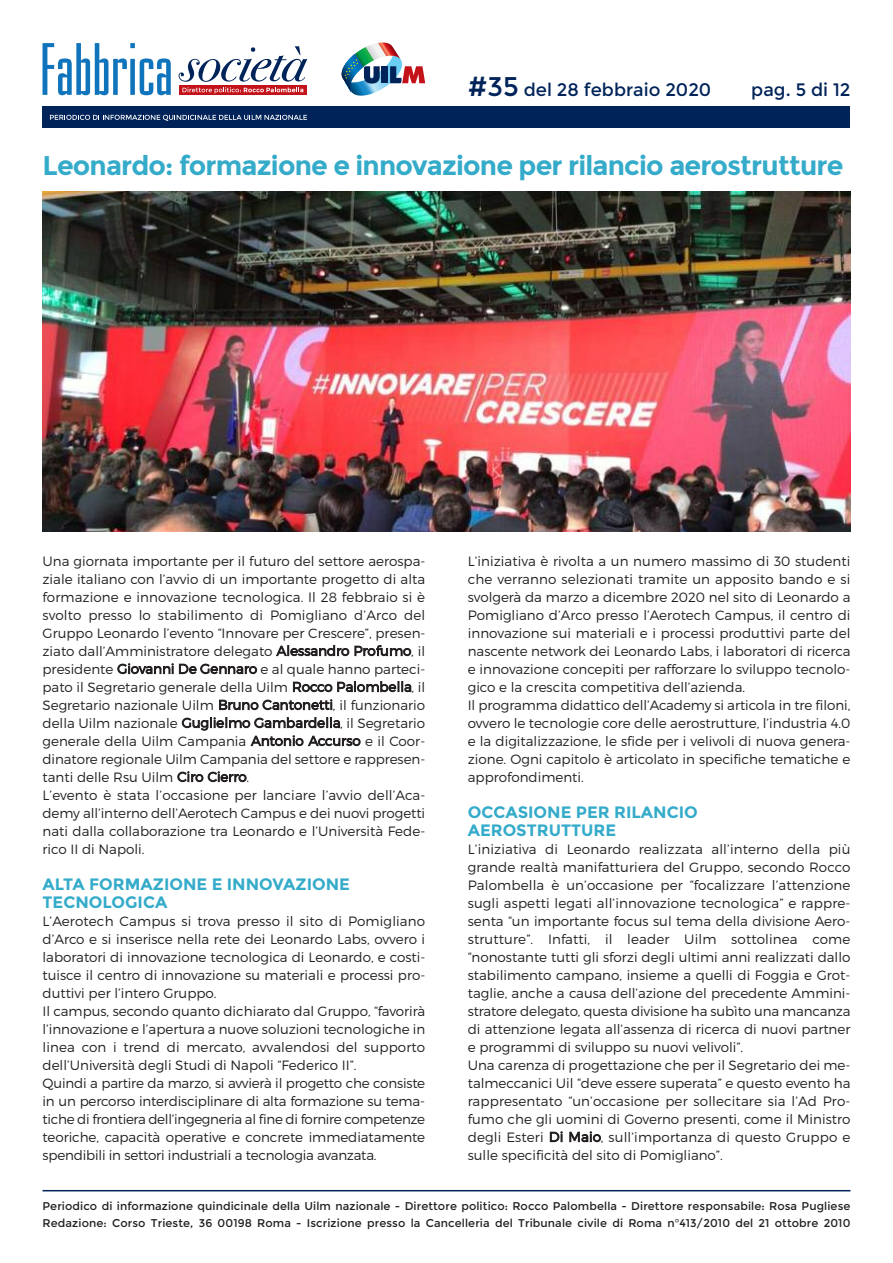
<style>
.page{position:relative;width:893px;height:1263px;background:#fff}
.page>*{position:absolute;margin:0;border:0;box-sizing:border-box;transform-origin:0 0}
.t1{font:700 27px "Montserrat";letter-spacing:-.03em;color:#35abca}
.t2{font:18px "Montserrat";color:#002359}
.t3{font:700 16.5px/18px "Montserrat";color:#35abca}
.t4{font:300 13.5px/18px "Montserrat";color:#231f20}
.t5{font:11.25px/16.5px "Montserrat";letter-spacing:.01em;color:#231f20}
.s1{font-size:27px}
</style>
<div class="page">
<img style="left:351px;top:53px;width:54px;height:43px">
<img style="left:341px;top:54px;width:22px;height:37px">
<img style="left:355px;top:47px;width:19px;height:20px">
<img style="left:366px;top:43px;width:12px;height:17px">
<img style="left:378px;top:43px;width:23px;height:17px">
<svg style="left:364px;top:66px;width:16px;height:18px"></svg>
<div style="left:382px;top:66px;width:6px;height:17px;background:#002359"></div>
<svg style="left:390px;top:66px;width:35px;height:17px"></svg>
<div style="left:43px;top:106px;width:807px;height:22px;background:#002359"></div>
<svg style="left:50px;top:115px;width:257px;height:6px"></svg>
<svg style="left:43px;top:43px;width:128px;height:52px"></svg>
<div style="left:179px;top:85px;width:128px;height:10px;background:#c4121a"></div>
<svg style="left:179px;top:46px;width:128px;height:48px"></svg>
<svg style="left:342px;top:59px;width:16px;height:33px"></svg>
<hr style="left:43px;top:1190px;width:807px;height:1px;background:#002359">
<img style="left:43px;top:191px;width:807px;height:340px">
<h2 class="t2" style="left:468px;top:79px;width:245px"><span class="s1">#35</span> del 28 febbraio 2020</h2>
<h2 class="t2" style="left:751px;top:79px;width:101px">pag. 5 di 12</h2>
<h1 class="t1" style="left:43px;top:149px;width:803px">Leonardo: formazione e innovazione per rilancio aerostrutture</h1>
<p class="t4" style="left:43px;top:553px;width:384px">Una giornata importante per il futuro del settore aerospa&shy;ziale italiano con l’avvio di un importante progetto di alta formazione e innovazione tecnologica. Il 28 febbraio si è svolto presso lo stabilimento di Pomigliano d’Arco del Gruppo Leonardo l’evento “Innovare per Crescere”, presen&shy;ziato dall’Amministratore delegato Alessandro Profumo, il presidente Giovanni De Gennaro e al quale hanno parteci&shy;pato il Segretario generale della Uilm Rocco Palombella, il Segretario nazionale Uilm Bruno Cantonetti, il funzionario della Uilm nazionale Guglielmo Gambardella, il Segretario generale della Uilm Campania Antonio Accurso e il Coor&shy;dinatore regionale Uilm Campania del settore e rappresen&shy;tanti delle Rsu Uilm Ciro Cierro.<br>L’evento è stata l’occasione per lanciare l’avvio dell’Aca&shy;demy all’interno dell’Aerotech Campus e dei nuovi progetti nati dalla collaborazione tra Leonardo e l’Università Fede&shy;rico II di Napoli.</p>
<p class="t3" style="left:43px;top:875px;width:309px">ALTA FORMAZIONE E INNOVAZIONE<br>TECNOLOGICA</p>
<p class="t4" style="left:43px;top:913px;width:384px">L’Aerotech Campus si trova presso il sito di Pomigliano d’Arco e si inserisce nella rete dei Leonardo Labs, ovvero i laboratori di innovazione tecnologica di Leonardo, e costi&shy;tuisce il centro di innovazione su materiali e processi pro&shy;duttivi per l’intero Gruppo.<br>Il campus, secondo quanto dichiarato dal Gruppo, “favorirà l’innovazione e l’apertura a nuove soluzioni tecnologiche in linea con i trend di mercato, avvalendosi del supporto dell’Università degli Studi di Napoli “Federico II”.<br>Quindi a partire da marzo, si avvierà il progetto che consiste in un percorso interdisciplinare di alta formazione su tema&shy;tiche di frontiera dell’ingegneria al fine di fornire competenze teoriche, capacità operative e concrete immediatamente spendibili in settori industriali a tecnologia avanzata.</p>
<p class="t4" style="left:468px;top:553px;width:384px">L’iniziativa è rivolta a un numero massimo di 30 studenti che verranno selezionati tramite un apposito bando e si svolgerà da marzo a dicembre 2020 nel sito di Leonardo a Pomigliano d’Arco presso l’Aerotech Campus, il centro di innovazione sui materiali e i processi produttivi parte del nascente network dei Leonardo Labs, i laboratori di ricerca e innovazione concepiti per rafforzare lo sviluppo tecnolo&shy;gico e la crescita competitiva dell’azienda.<br>Il programma didattico dell’Academy si articola in tre filoni, ovvero le tecnologie core delle aerostrutture, l’industria 4.0 e la digitalizzazione, le sfide per i velivoli di nuova genera&shy;zione. Ogni capitolo è articolato in specifiche tematiche e approfondimenti.</p>
<p class="t3" style="left:468px;top:803px;width:232px">OCCASIONE PER RILANCIO<br>AEROSTRUTTURE</p>
<p class="t4" style="left:468px;top:841px;width:384px">L’iniziativa di Leonardo realizzata all’interno della più grande realtà manifatturiera del Gruppo, secondo Rocco Palombella è un’occasione per “focalizzare l’attenzione sugli aspetti legati all’innovazione tecnologica” e rappre&shy;senta “un importante focus sul tema della divisione Aero&shy;strutture”. Infatti, il leader Uilm sottolinea come “nonostante tutti gli sforzi degli ultimi anni realizzati dallo stabilimento campano, insieme a quelli di Foggia e Grot&shy;taglie, anche a causa dell’azione del precedente Ammini&shy;stratore delegato, questa divisione ha subìto una mancanza di attenzione legata all’assenza di ricerca di nuovi partner e programmi di sviluppo su nuovi velivoli”.<br>Una carenza di progettazione che per il Segretario dei me&shy;talmeccanici Uil “deve essere superata” e questo evento ha rappresentato “un’occasione per sollecitare sia l’Ad Pro&shy;fumo che gli uomini di Governo presenti, come il Ministro degli Esteri Di Maio, sull’importanza di questo Gruppo e sulle specificità del sito di Pomigliano”.</p>
<p class="t5" style="left:43px;top:1198px;width:809px">Periodico di informazione quindicinale della Uilm nazionale - Direttore politico: Rocco Palombella - Direttore responsabile: Rosa Pugliese<br>Redazione: Corso Trieste, 36 00198 Roma - Iscrizione presso la Cancelleria del Tribunale civile di Roma n°413/2010 del 21 ottobre 2010</p>
</div>
